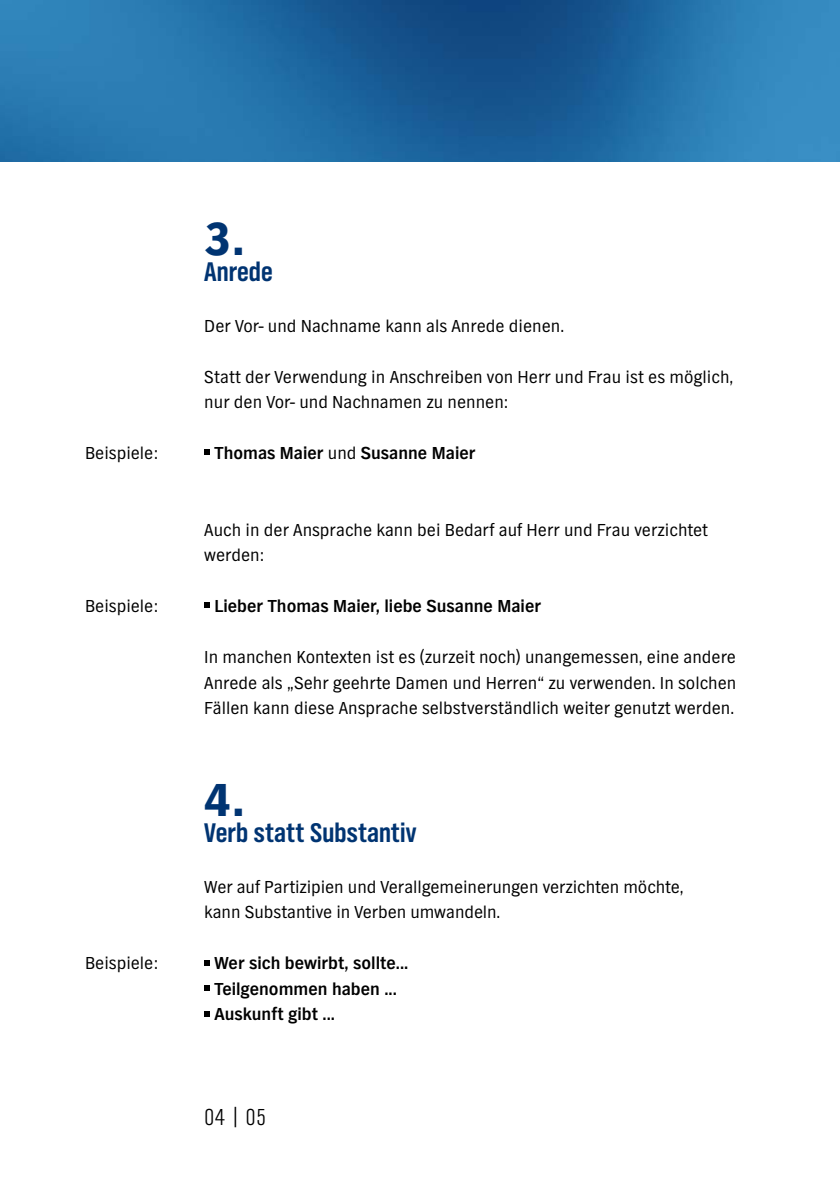
<style>
.page{position:relative;width:840px;height:1191px;background:#fff}
.page>*{position:absolute;margin:0;border:0;box-sizing:border-box;transform-origin:0 0}
.t1{font:900 48px "NDR Sans";color:#003472}
.t2{font:700 28px "NDR Sans Cond";letter-spacing:.005em;color:#003472}
.t3{font:300 24px "NDR Sans Cond";color:#000}
.t4{font:18px/25.6px "NDR Sans";color:#000}
.t5{font:700 18px/25.6px "NDR Sans";color:#000}
.s1{font-weight:400}
</style>
<div class="page">
<img style="left:0;top:0;width:839px;height:162px">
<svg style="left:204px;top:449px;width:6px;height:6px"></svg>
<svg style="left:204px;top:602px;width:6px;height:6px"></svg>
<svg style="left:204px;top:960px;width:6px;height:5px"></svg>
<svg style="left:204px;top:985px;width:6px;height:6px"></svg>
<svg style="left:204px;top:1011px;width:6px;height:5px"></svg>
<p class="t4" style="left:85px;top:440px;width:74px">Beispiele:</p>
<p class="t4" style="left:85px;top:593px;width:74px">Beispiele:</p>
<p class="t4" style="left:85px;top:950px;width:74px">Beispiele:</p>
<h1 class="t1" style="left:204px;top:213px;width:43px">3.</h1>
<h2 class="t2" style="left:204px;top:256px;width:70px">Anrede</h2>
<p class="t4" style="left:204px;top:313px;width:361px">Der Vor- und Nachname kann als Anrede dienen.</p>
<p class="t4" style="left:204px;top:364px;width:530px">Statt der Verwendung in Anschreiben von Herr und Frau ist es möglich, nur den Vor- und Nachnamen zu nennen:</p>
<p class="t5" style="left:214px;top:440px;width:262px">Thomas Maier <span class="s1">und</span> Susanne Maier</p>
<p class="t4" style="left:204px;top:517px;width:504px">Auch in der Ansprache kann bei Bedarf auf Herr und Frau verzichtet werden:</p>
<p class="t5" style="left:214px;top:593px;width:328px">Lieber Thomas Maier, liebe Susanne Maier</p>
<p class="t4" style="left:204px;top:644px;width:533px;text-align:justify">In manchen Kontexten ist es (zurzeit noch) unangemessen, eine andere Anrede als „Sehr geehrte Damen und Herren“ zu verwenden. In solchen Fällen kann diese Ansprache selbstverständlich weiter genutzt werden.</p>
<h1 class="t1" style="left:204px;top:774px;width:43px">4.</h1>
<h2 class="t2" style="left:204px;top:817px;width:213px">Verb statt Substantiv</h2>
<p class="t4" style="left:204px;top:874px;width:480px">Wer auf Partizipien und Verallgemeinerungen verzichten möchte, kann Substantive in Verben umwandeln.</p>
<p class="t5" style="left:214px;top:950px;width:195px">Wer sich bewirbt, sollte...<br>Teilgenommen haben ...<br>Auskunft gibt ...</p>
<h3 class="t3" style="left:204px;top:1104px;width:64px">04 | 05</h3>
</div>
